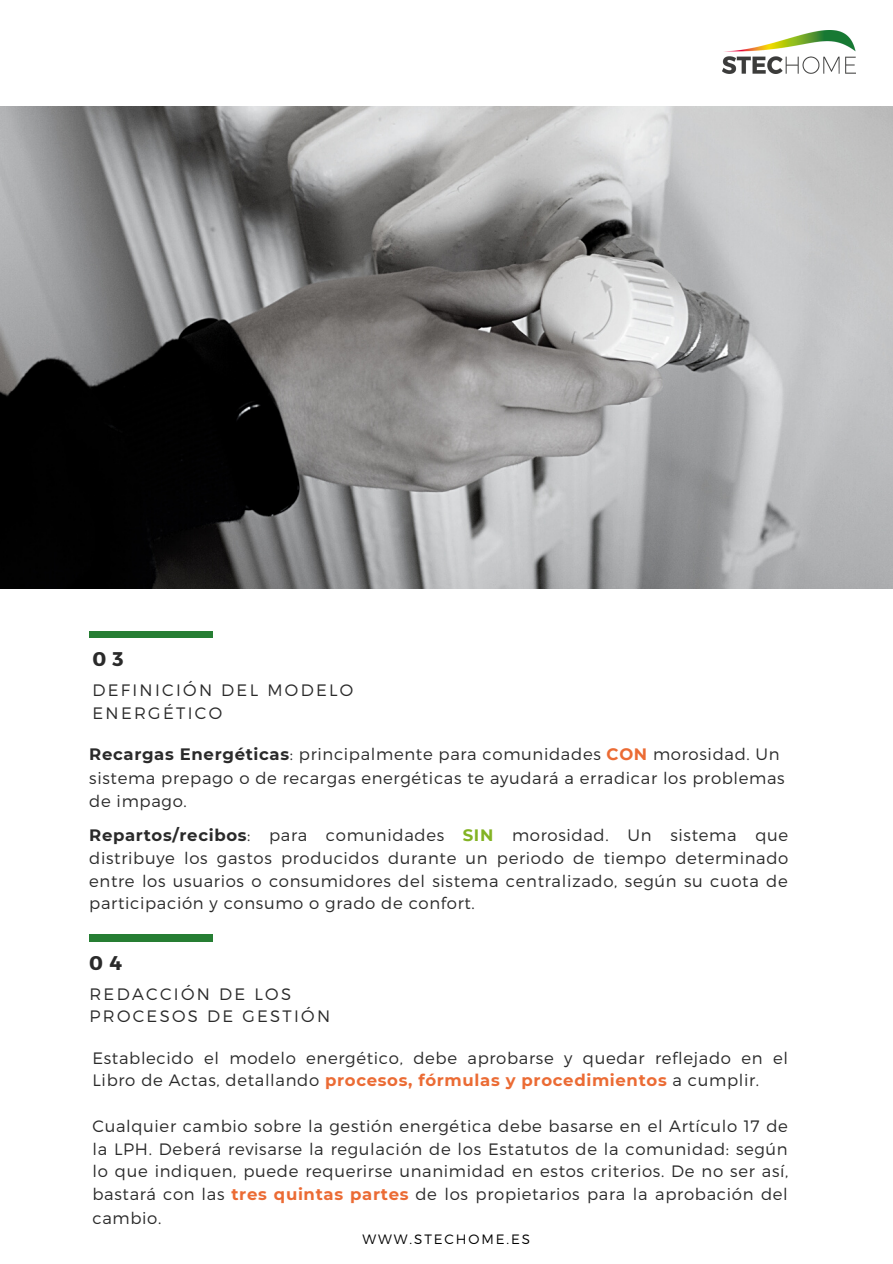
<style>
.page{position:relative;width:893px;height:1264px;background:#fff}
.page>*{position:absolute;margin:0;border:0;box-sizing:border-box;transform-origin:0 0}
.t1{font:700 19.8px "Montserrat";color:#2a2a2a}
.t2{font:300 16.5px/22.8px "Montserrat";letter-spacing:.04em;color:#2a2a2a}
.t3{font:300 16.5px/22.5px "Montserrat";letter-spacing:.14em;color:#2a2a2a}
.t4{font:300 13.5px "Montserrat";letter-spacing:.14em;color:#000}
.s1{font-weight:700}
.s2{font-weight:700;color:#eb6b34}
.s3{font-weight:700;color:#83b324}
</style>
<div class="page">
<img style="left:0;top:106px;width:892px;height:482px">
<img style="left:722px;top:31px;width:133px;height:42px">
<div style="left:89px;top:631px;width:124px;height:7px;background:#267e33"></div>
<div style="left:89px;top:934px;width:124px;height:7px;background:#267e33"></div>
<p class="t1" style="left:92px;top:646px;width:33px">0 3</p>
<p class="t3" style="left:92px;top:678px;width:262px">DEFINICIÓN DEL MODELO<br>ENERGÉTICO</p>
<p class="t2" style="left:89px;top:742px;width:697px"><span class="s1">Recargas Energéticas</span>: principalmente para comunidades <span class="s2">CON</span> morosidad. Un sistema prepago o de recargas energéticas te ayudará a erradicar los problemas de impago.</p>
<p class="t2" style="left:89px;top:822px;width:700px;text-align:justify"><span class="s1">Repartos/recibos</span>: para comunidades <span class="s3">SIN</span> morosidad. Un sistema que distribuye los gastos producidos durante un periodo de tiempo determinado entre los usuarios o consumidores del sistema centralizado, según su cuota de participación y consumo o grado de confort.</p>
<p class="t1" style="left:89px;top:949px;width:34px">0 4</p>
<p class="t3" style="left:89px;top:981px;width:242px">REDACCIÓN DE LOS<br>PROCESOS DE GESTIÓN</p>
<p class="t2" style="left:92px;top:1045px;width:697px">Establecido el modelo energético, debe aprobarse y quedar reflejado en el<br>Libro de Actas, detallando <span class="s2">procesos, fórmulas y procedimientos</span> a cumplir.</p>
<p class="t2" style="left:92px;top:1114px;width:697px;text-align:justify">Cualquier cambio sobre la gestión energética debe basarse en el Artículo 17 de la LPH. Deberá revisarse la regulación de los Estatutos de la comunidad: según lo que indiquen, puede requerirse unanimidad en estos criterios. De no ser así, bastará con las <span class="s2">tres quintas partes</span> de los propietarios para la aprobación del cambio.</p>
<p class="t4" style="left:362px;top:1230px;width:169px">WWW.STECHOME.ES</p>
</div>
